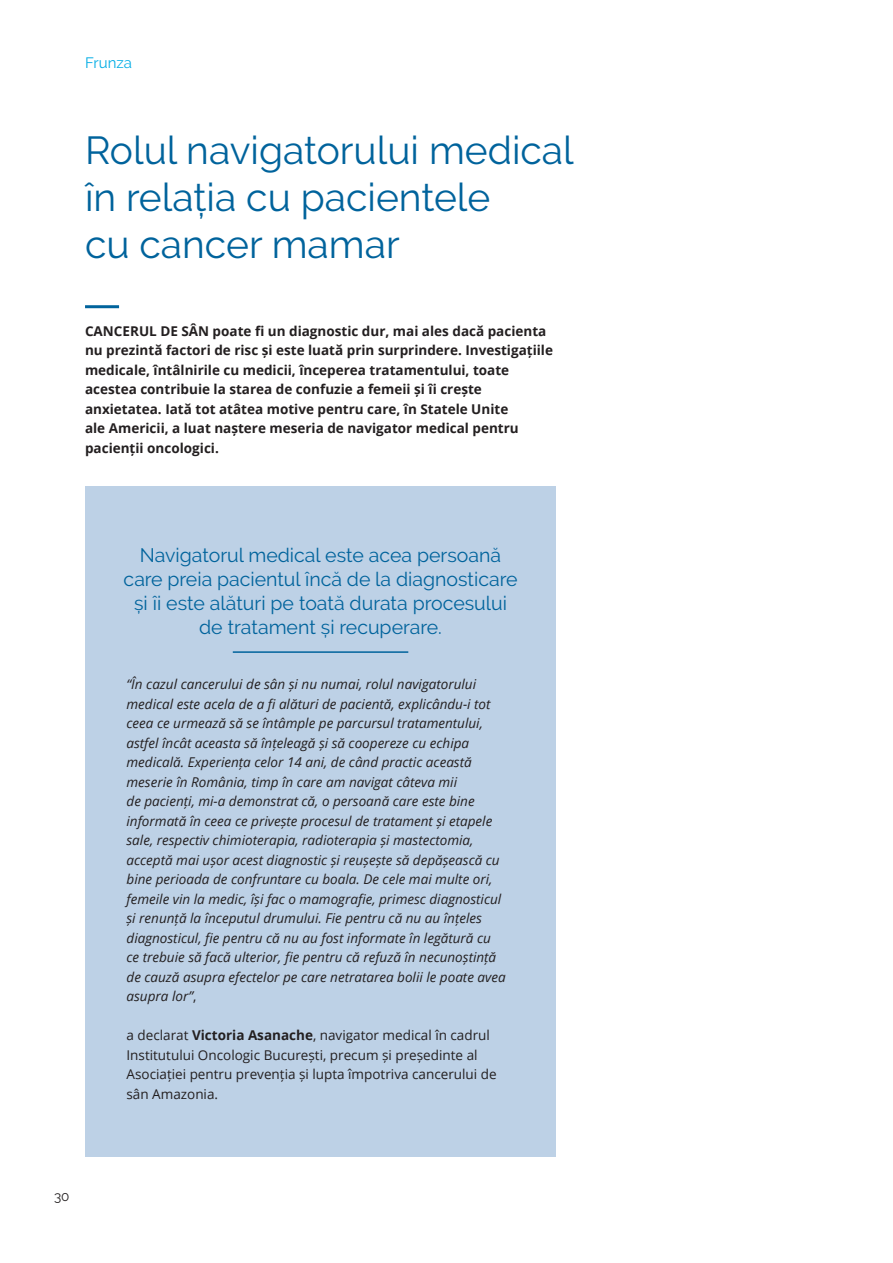
<style>
.page{position:relative;width:893px;height:1263px;background:#fff}
.page>*{position:absolute;margin:0;border:0;box-sizing:border-box;transform-origin:0 0}
.Title_Frunza{font:39px/46.8px "Raleway";color:#00639c}
.Body_Frunza{font:19.5px/24px "Raleway";color:#00639c;text-align:center}
.t1{font:15px "Raleway";color:#03ade5}
.Body_Frunza-2{font:italic 13.5px/19.5px "Open Sans";color:#231f20}
.Body_Frunza-3{font:700 13.5px/19.5px "Open Sans";color:#231f20}
.Body_Frunza-4{font:13.5px/19.5px "Open Sans";color:#231f20}
.t2{font:13.5px "Raleway";color:#231f20}
.s1{font-style:normal}
.s2{font-weight:700}
</style>
<div class="page">
<hr style="left:85px;top:305px;width:34px;height:3px;background:#00639c">
<div style="left:85px;top:486px;width:471px;height:671px;background:#bdd1e6"></div>
<hr style="left:233px;top:651px;width:175px;height:2px;background:#00639c">
<p class="t1" style="left:85px;top:54px;width:48px">Frunza</p>
<p class="Title_Frunza" style="left:85px;top:127px;width:490px">Rolul navigatorului medical în relația cu pacientele</p>
<p class="Title_Frunza" style="left:85px;top:221px;width:316px">cu cancer mamar</p>
<p class="Body_Frunza-3" style="left:85px;top:321px;width:469px">CANCERUL DE SÂN poate fi un diagnostic dur, mai ales dacă pacienta nu prezintă factori de risc și este luată prin surprindere. Investigațiile medicale, întâlnirile cu medicii, începerea tratamentului, toate acestea contribuie la starea de confuzie a femeii și îi crește anxietatea. Iată tot atâtea motive pentru care, în Statele Unite<br>ale Americii, a luat naștere meseria de navigator medical pentru pacienții oncologici.</p>
<p class="Body_Frunza" style="left:124px;top:543px;width:395px">Navigatorul medical este acea persoană care preia pacientul încă de la diagnosticare și îi este alături pe toată durata procesului de tratament și recuperare.</p>
<p class="Body_Frunza-2" style="left:127px;top:674px;width:381px">“În cazul cancerului de sân și nu numai, rolul navigatorului medical este acela de a fi alături de pacientă, explicându-i tot ceea ce urmează să se întâmple pe parcursul tratamentului, astfel încât aceasta să înțeleagă și să coopereze cu echipa medicală. Experiența celor 14 ani, de când practic această meserie în România, timp în care am navigat câteva mii<br>de pacienți, mi-a demonstrat că, o persoană care este bine informată în ceea ce privește procesul de tratament și etapele sale, respectiv chimioterapia, radioterapia și mastectomia, acceptă mai ușor acest diagnostic și reușește să depășească cu bine perioada de confruntare cu boala. De cele mai multe ori, femeile vin la medic, își fac o mamografie, primesc diagnosticul și renunță la începutul drumului. Fie pentru că nu au înțeles diagnosticul, fie pentru că nu au fost informate în legătură cu ce trebuie să facă ulterior, fie pentru că refuză în necunoștință de cauză asupra efectelor pe care netratarea bolii le poate avea asupra lor”<span class="s1">,</span></p>
<p class="Body_Frunza-4" style="left:127px;top:1025px;width:372px">a declarat <span class="s2">Victoria Asanache</span>, navigator medical în cadrul Institutului Oncologic București, precum și președinte al Asociației pentru prevenția și lupta împotriva cancerului de sân Amazonia.</p>
<p class="t2" style="left:54px;top:1188px;width:17px">30</p>
</div>
